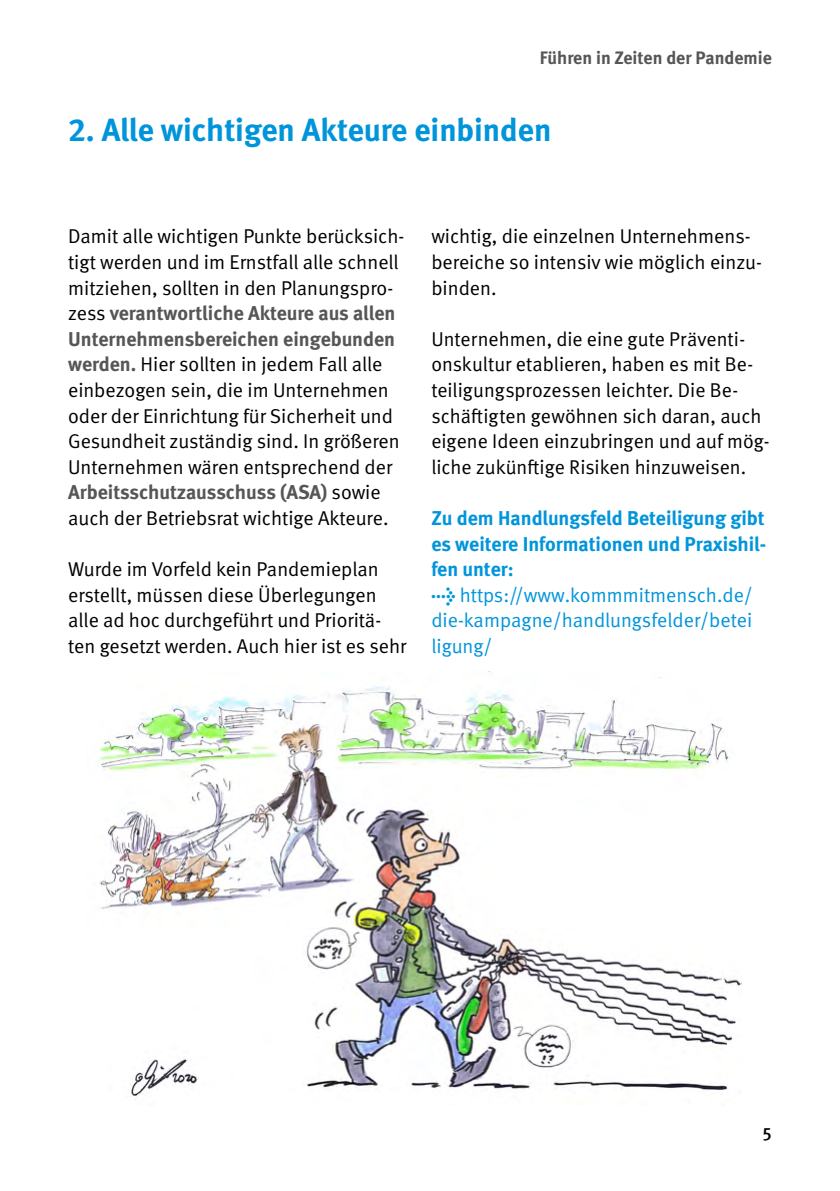
<style>
.page{position:relative;width:840px;height:1191px;background:#fff}
.page>*{position:absolute;margin:0;border:0;box-sizing:border-box;transform-origin:0 0}
.t1{font:700 32px "DGUV Meta";color:#0095db}
.t2{font:20px/25.6px "DGUV Meta";color:#000}
.t3{font:700 20px/25.6px "DGUV Meta";color:#0095db;text-align:justify}
.t4{font:20px/25.6px "DGUV Meta";color:#0095db;text-align:justify}
.t5{font:700 18px "DGUV Meta";color:#575656}
.t6{font:500 18px "DGUV Meta";color:#000}
.s1{font-weight:700;color:#575656}
.s2{font-weight:700}
</style>
<div class="page">
<img style="left:99px;top:671px;width:642px;height:426px">
<p class="t5" style="left:539px;top:47px;width:233px">Führen in Zeiten der Pandemie</p>
<h1 class="t1" style="left:68px;top:111px;width:484px">2. Alle wichtigen Akteure einbinden</h1>
<p class="t2" style="left:68px;top:224px;width:337px">Damit alle wichtigen Punkte berücksich&shy;tigt werden und im Ernstfall alle schnell mitziehen, sollten in den Planungspro&shy;zess <span class="s1">verantwortliche Akteure aus allen Unternehmensbereichen eingebunden werden.</span> Hier sollten in jedem Fall alle einbezogen sein, die im Unternehmen oder der Einrichtung für Sicherheit und Gesundheit zuständig sind. In größeren Unternehmen wären entsprechend der <span class="s1">Arbeitsschutzausschuss (ASA)</span> sowie auch der Betriebsrat wichtige Akteure.</p>
<p class="t2" style="left:68px;top:557px;width:340px">Wurde im Vorfeld kein Pandemieplan erstellt, müssen diese Überlegungen alle ad hoc durchgeführt und Prioritä&shy;ten gesetzt werden. Auch hier ist es sehr</p>
<p class="t2" style="left:431px;top:224px;width:332px">wichtig, die einzelnen Unternehmens&shy;bereiche so intensiv wie möglich einzu&shy;binden.</p>
<p class="t2" style="left:431px;top:326px;width:339px">Unternehmen, die eine gute Präventi&shy;onskultur etablieren, haben es mit Be&shy;teiligungsprozessen leichter. Die Be&shy;schäftigten gewöhnen sich daran, auch eigene Ideen einzubringen und auf mög&shy;liche zukünftige Risiken hinzuweisen.</p>
<p class="t3" style="left:431px;top:506px;width:336px">Zu dem Handlungsfeld Beteiligung gibt es weitere Informationen und Praxishil&shy;fen unter:</p>
<p class="t4" style="left:431px;top:582px;width:323px"><span class="s2">→</span> https://www.kommmitmensch.de/ die-kampagne/handlungsfelder/betei ligung/</p>
<p class="t6" style="left:762px;top:1123px;width:10px">5</p>
</div>
